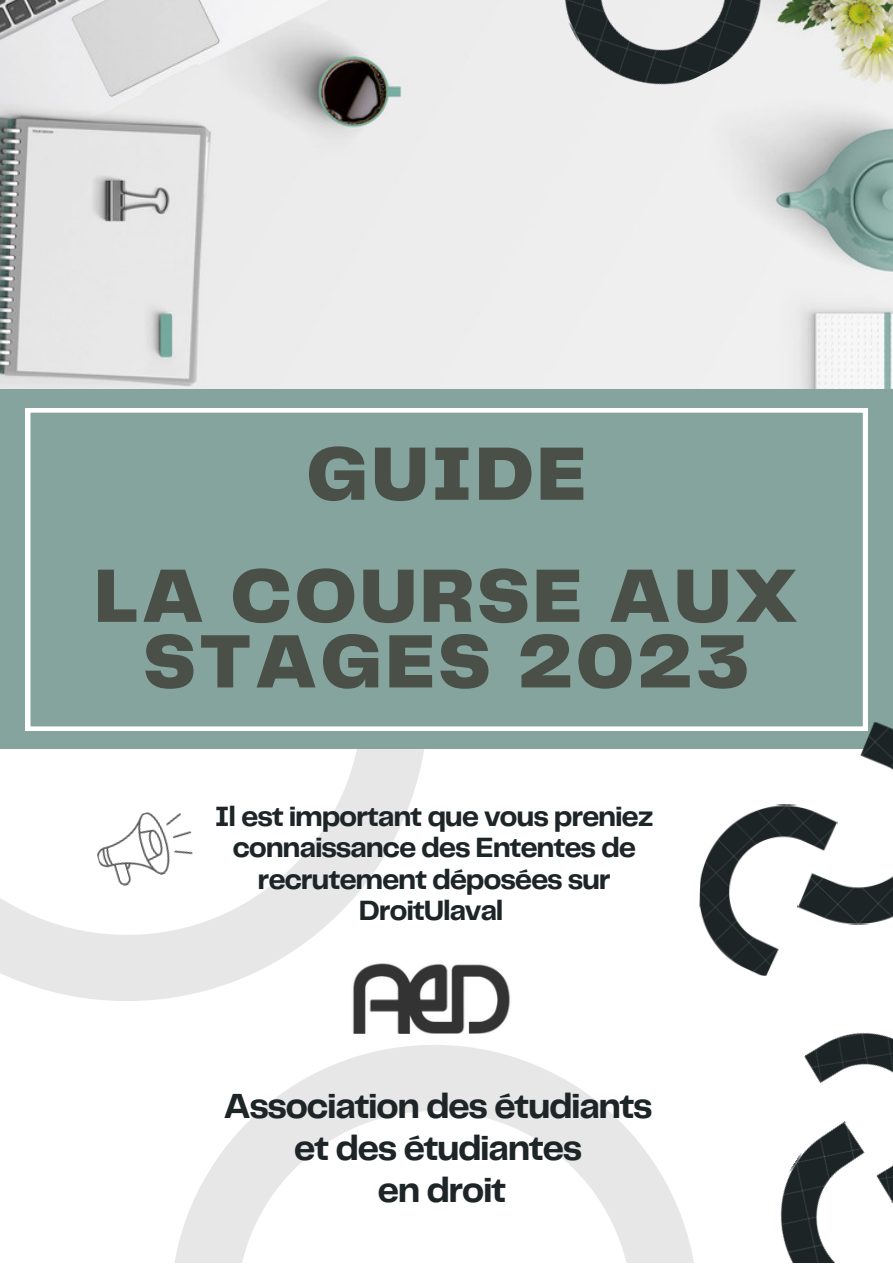
<style>
.page{position:relative;width:893px;height:1264px;background:#fff}
.page>*{position:absolute;margin:0;border:0;box-sizing:border-box;transform-origin:0 0}
.t1{font:900 78.45px/121.9px "Telegraf";letter-spacing:.035em;color:#4a4f47;text-align:center}
.t2{font:700 36.15px/41.5px "Telegraf";letter-spacing:-.04em;color:#1d2527;text-align:center}
.t3{font:700 28.95px/31.5px "Telegraf";letter-spacing:-.04em;color:#1d2527;text-align:center}
</style>
<div class="page">
<svg style="left:0;top:748px;width:428px;height:253px"></svg>
<img style="left:0;top:0;width:892px;height:389px">
<div style="left:0;top:389px;width:892px;height:359px;background:#84a49d"></div>
<img style="left:546px;top:0;width:247px;height:118px">
<svg style="left:26px;top:408px;width:841px;height:323px"></svg>
<img style="left:793px;top:720px;width:99px;height:205px">
<img style="left:780px;top:1211px;width:55px;height:51px">
<img style="left:699px;top:802px;width:138px;height:174px">
<img style="left:780px;top:1032px;width:112px;height:179px">
<svg style="left:175px;top:1045px;width:519px;height:217px"></svg>
<img style="left:341px;top:947px;width:169px;height:86px">
<img style="left:89px;top:801px;width:111px;height:89px">
<h1 class="t1" style="left:94px;top:417px;width:706px">GUIDE<br>LA COURSE AUX</h1>
<h1 class="t1" style="left:143px;top:604px;width:608px">STAGES 2023</h1>
<p class="t3" style="left:215px;top:801px;width:440px">Il est important que vous preniez connaissance des Ententes de recrutement déposées sur<br>DroitUlaval</p>
<p class="t2" style="left:223px;top:1087px;width:431px">Association des étudiants et des étudiantes<br>en droit</p>
</div>
